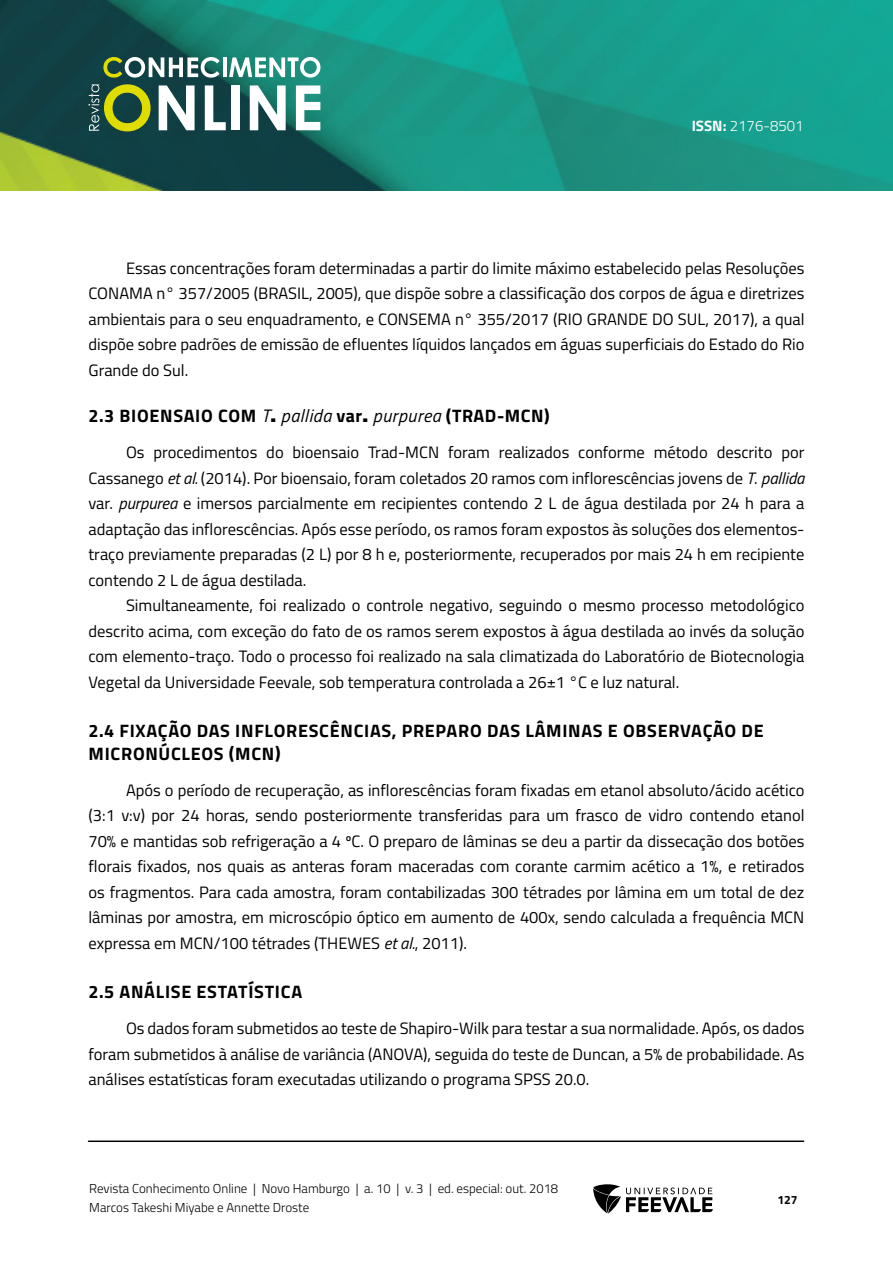
<style>
.page{position:relative;width:893px;height:1263px;background:#fff}
.page>*{position:absolute;margin:0;border:0;box-sizing:border-box;transform-origin:0 0}
.t1{font:700 18px/22.5px "Titillium Web";letter-spacing:.04em;color:#000}
.t2{font:16.5px/25.5px "Titillium Web";color:#000;text-align:justify}
.t3{font:300 15px "Titillium Web";color:#fff}
.t4{font:300 12.9px/19.5px "Titillium Web";color:#000}
.t5{font:700 12px "Titillium Web";color:#000}
.s1{font-weight:700}
.s2{font-weight:400;font-style:italic}
.s3{font-weight:900}
.s4{font-style:italic}
</style>
<div class="page">
<img style="left:0;top:0;width:893px;height:190px">
<svg style="left:593px;top:1184px;width:120px;height:29px"></svg>
<svg style="left:103px;top:57px;width:117px;height:21px"></svg>
<hr style="left:223px;top:57px;width:3px;height:20px;background:#fff">
<svg style="left:229px;top:57px;width:91px;height:21px"></svg>
<svg style="left:88px;top:84px;width:63px;height:47px;background:#607d34"></svg>
<svg style="left:159px;top:85px;width:36px;height:45px"></svg>
<svg style="left:205px;top:85px;width:21px;height:45px"></svg>
<div style="left:232px;top:85px;width:8px;height:45px;background:#fff"></div>
<svg style="left:250px;top:85px;width:36px;height:45px"></svg>
<svg style="left:296px;top:85px;width:24px;height:45px"></svg>
<hr style="left:88px;top:1140px;width:716px;height:2px;background:#000">
<p class="t3" style="left:692px;top:115px;width:114px"><span class="s1">ISSN:</span> 2176-8501</p>
<p class="t2" style="left:88px;top:254px;width:717px;text-indent:38px">Essas concentrações foram determinadas a partir do limite máximo estabelecido pelas Resoluções CONAMA n° 357/2005 (BRASIL, 2005), que dispõe sobre a classificação dos corpos de água e diretrizes ambientais para o seu enquadramento, e CONSEMA n° 355/2017 (RIO GRANDE DO SUL, 2017), a qual dispõe sobre padrões de emissão de efluentes líquidos lançados em águas superficiais do Estado do Rio Grande do Sul.</p>
<p class="t1" style="left:88px;top:404px;width:463px">2.3 BIOENSAIO COM <span class="s2">T</span><span class="s3">.</span> <span class="s2">pallida</span> var<span class="s3">.</span> <span class="s2">purpurea</span> (TRAD-MCN)</p>
<p class="t2" style="left:88px;top:439px;width:718px;text-indent:38px">Os procedimentos do bioensaio Trad-MCN foram realizados conforme método descrito por Cassanego <span class="s4">et al.</span> (2014). Por bioensaio, foram coletados 20 ramos com inflorescências jovens de <span class="s4">T</span>. <span class="s4">pallida </span>var. <span class="s4">purpurea</span> e imersos parcialmente em recipientes contendo 2 L de água destilada por 24 h para a adaptação das inflorescências. Após esse período, os ramos foram expostos às soluções dos elementos&shy;traço previamente preparadas (2 L) por 8 h e, posteriormente, recuperados por mais 24 h em recipiente contendo 2 L de água destilada.</p>
<p class="t2" style="left:88px;top:592px;width:717px;text-indent:38px">Simultaneamente, foi realizado o controle negativo, seguindo o mesmo processo metodológico descrito acima, com exceção do fato de os ramos serem expostos à água destilada ao invés da solução com elemento-traço. Todo o processo foi realizado na sala climatizada do Laboratório de Biotecnologia Vegetal da Universidade Feevale, sob temperatura controlada a 26±1 °C e luz natural.</p>
<p class="t1" style="left:88px;top:719px;width:677px">2.4 FIXAÇÃO DAS INFLORESCÊNCIAS, PREPARO DAS LÂMINAS E OBSERVAÇÃO DE<br>MICRONÚCLEOS (MCN)</p>
<p class="t2" style="left:88px;top:776px;width:717px;text-indent:38px">Após o período de recuperação, as inflorescências foram fixadas em etanol absoluto/ácido acético (3:1 v:v) por 24 horas, sendo posteriormente transferidas para um frasco de vidro contendo etanol 70% e mantidas sob refrigeração a 4 ºC. O preparo de lâminas se deu a partir da dissecação dos botões florais fixados, nos quais as anteras foram maceradas com corante carmim acético a 1%, e retirados os fragmentos. Para cada amostra, foram contabilizadas 300 tétrades por lâmina em um total de dez lâminas por amostra, em microscópio óptico em aumento de 400x, sendo calculada a frequência MCN expressa em MCN/100 tétrades (THEWES <span class="s4">et al.</span>, 2011).</p>
<p class="t1" style="left:88px;top:980px;width:215px">2.5 ANÁLISE ESTATÍSTICA</p>
<p class="t2" style="left:88px;top:1015px;width:717px;text-indent:38px">Os dados foram submetidos ao teste de Shapiro-Wilk para testar a sua normalidade. Após, os dados foram submetidos à análise de variância (ANOVA), seguida do teste de Duncan, a 5% de probabilidade. As análises estatísticas foram executadas utilizando o programa SPSS 20.0.</p>
<p class="t4" style="left:89px;top:1178px;width:470px">Revista Conhecimento Online | Novo Hamburgo | a. 10 | v. 3 | ed. especial: out. 2018<br>Marcos Takeshi Miyabe e Annette Droste</p>
<p class="t5" style="left:777px;top:1190px;width:22px">127</p>
</div>
